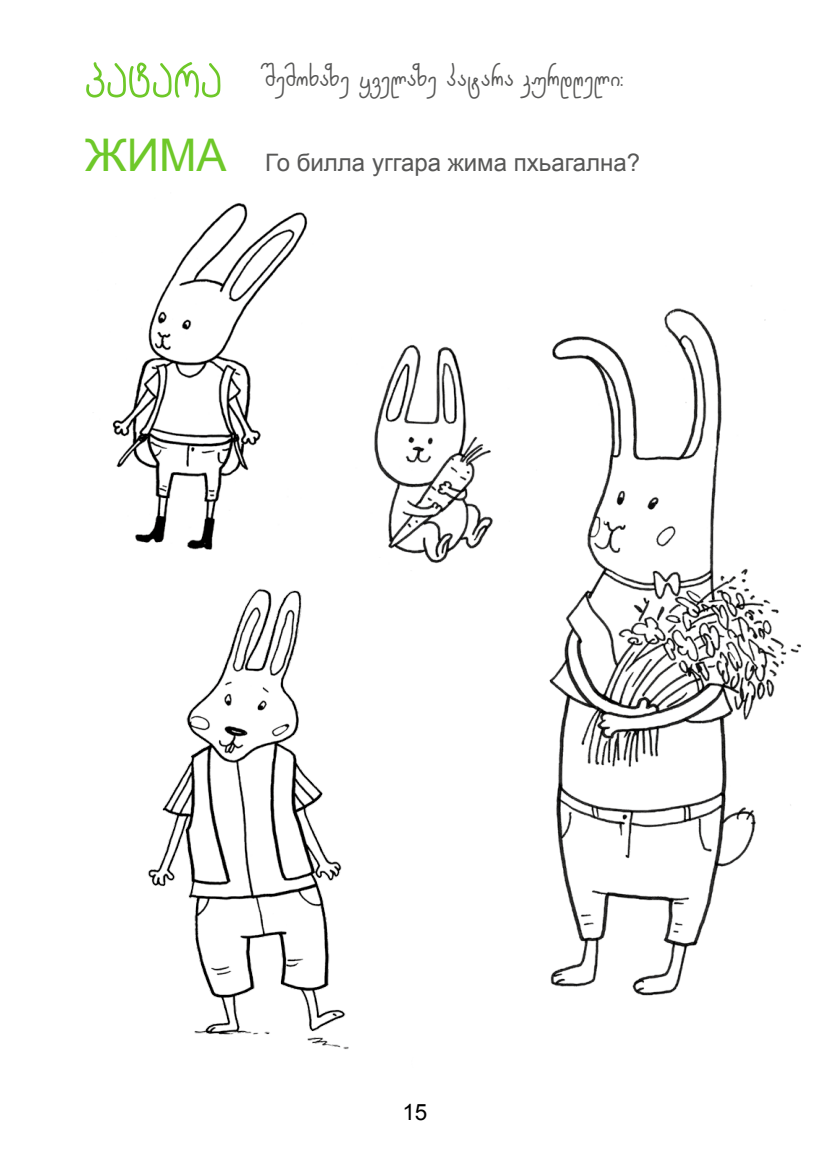
<style>
.page{position:relative;width:830px;height:1170px;background:#fff}
.page>*{position:absolute;margin:0;border:0;box-sizing:border-box;transform-origin:0 0}
.t1{font:63px "Wimpy Kid CAPS";color:#6ec829}
.t2{font:31.5px "Wimpy Kid";color:#575756}
.t3{font:24px "Arial";color:#575756}
.t4{font:22.5px "Arial";color:#000}
.s1{font-size:45px;color:#6ec829}
</style>
<div class="page">
<img style="left:549px;top:285px;width:252px;height:711px">
<img style="left:374px;top:345px;width:119px;height:219px">
<img style="left:112px;top:203px;width:196px;height:347px">
<img style="left:148px;top:588px;width:201px;height:461px">
<p class="t1" style="left:85px;top:60px;width:138px">patara</p>
<p class="t2" style="left:265px;top:61px;width:359px">SEMOXAZE YVELAZE PATARA KURDRELI:</p>
<p class="t3" style="left:85px;top:147px;width:556px"><span class="s1">ЖИМА</span> Го билла уггара жима пхьагална?</p>
<p class="t4" style="left:402px;top:1097px;width:27px">15</p>
</div>
